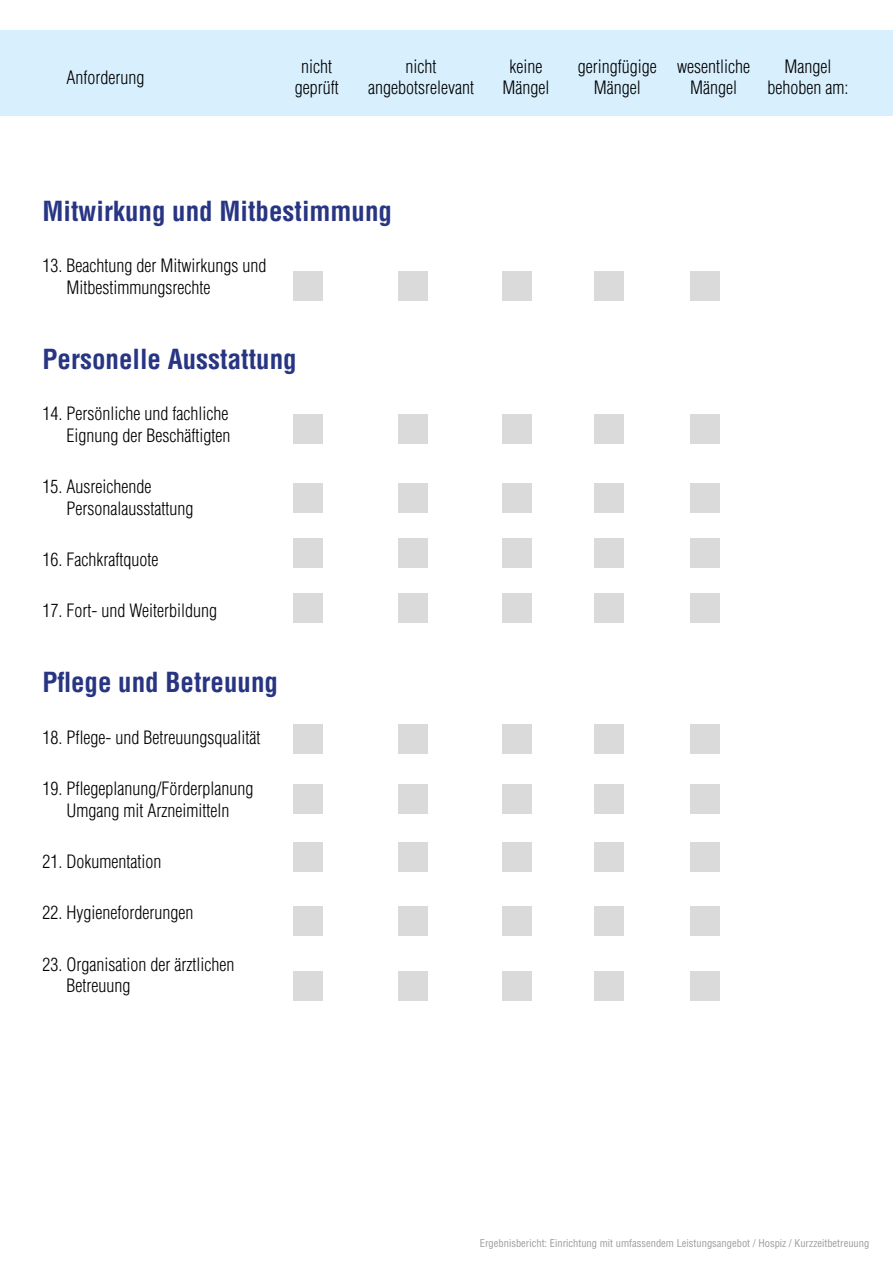
<style>
.page{position:relative;width:893px;height:1263px;background:#fff}
.page>*{position:absolute;margin:0;border:0;box-sizing:border-box;transform-origin:0 0}
.t1{font:700 condensed 27px "Helvetica LT Std";color:#283583}
.t2{font:300 condensed 18px/21.6px "Helvetica LT Std";color:#000;text-align:center}
.t3{font:condensed 10.5px "Helvetica LT Std";color:#9d9d9c}
</style>
<div class="page">
<div style="left:0;top:30px;width:893px;height:86px;background:#d8effd"></div>
<div style="left:293px;top:271px;width:30px;height:30px;background:#dadada"></div>
<div style="left:398px;top:271px;width:29px;height:30px;background:#dadada"></div>
<div style="left:503px;top:271px;width:29px;height:30px;background:#dadada"></div>
<div style="left:594px;top:271px;width:30px;height:30px;background:#dadada"></div>
<div style="left:690px;top:271px;width:30px;height:30px;background:#dadada"></div>
<div style="left:293px;top:414px;width:30px;height:30px;background:#dadada"></div>
<div style="left:398px;top:414px;width:29px;height:30px;background:#dadada"></div>
<div style="left:503px;top:414px;width:29px;height:30px;background:#dadada"></div>
<div style="left:594px;top:414px;width:30px;height:30px;background:#dadada"></div>
<div style="left:690px;top:414px;width:30px;height:30px;background:#dadada"></div>
<div style="left:293px;top:483px;width:30px;height:29px;background:#dadada"></div>
<div style="left:398px;top:483px;width:29px;height:29px;background:#dadada"></div>
<div style="left:503px;top:483px;width:29px;height:29px;background:#dadada"></div>
<div style="left:594px;top:483px;width:30px;height:29px;background:#dadada"></div>
<div style="left:690px;top:483px;width:30px;height:29px;background:#dadada"></div>
<div style="left:293px;top:538px;width:30px;height:30px;background:#dadada"></div>
<div style="left:398px;top:538px;width:29px;height:30px;background:#dadada"></div>
<div style="left:503px;top:538px;width:29px;height:30px;background:#dadada"></div>
<div style="left:594px;top:538px;width:30px;height:30px;background:#dadada"></div>
<div style="left:690px;top:538px;width:30px;height:30px;background:#dadada"></div>
<div style="left:293px;top:593px;width:30px;height:30px;background:#dadada"></div>
<div style="left:398px;top:593px;width:29px;height:30px;background:#dadada"></div>
<div style="left:503px;top:593px;width:29px;height:30px;background:#dadada"></div>
<div style="left:594px;top:593px;width:30px;height:30px;background:#dadada"></div>
<div style="left:690px;top:593px;width:30px;height:30px;background:#dadada"></div>
<div style="left:293px;top:724px;width:30px;height:30px;background:#dadada"></div>
<div style="left:398px;top:724px;width:29px;height:30px;background:#dadada"></div>
<div style="left:503px;top:724px;width:29px;height:30px;background:#dadada"></div>
<div style="left:594px;top:724px;width:30px;height:30px;background:#dadada"></div>
<div style="left:690px;top:724px;width:30px;height:30px;background:#dadada"></div>
<div style="left:293px;top:784px;width:30px;height:30px;background:#dadada"></div>
<div style="left:398px;top:784px;width:29px;height:30px;background:#dadada"></div>
<div style="left:503px;top:784px;width:29px;height:30px;background:#dadada"></div>
<div style="left:594px;top:784px;width:30px;height:30px;background:#dadada"></div>
<div style="left:690px;top:784px;width:30px;height:30px;background:#dadada"></div>
<div style="left:293px;top:842px;width:30px;height:29px;background:#dadada"></div>
<div style="left:398px;top:842px;width:29px;height:29px;background:#dadada"></div>
<div style="left:503px;top:842px;width:29px;height:29px;background:#dadada"></div>
<div style="left:594px;top:842px;width:30px;height:29px;background:#dadada"></div>
<div style="left:690px;top:842px;width:30px;height:29px;background:#dadada"></div>
<div style="left:293px;top:906px;width:30px;height:30px;background:#dadada"></div>
<div style="left:398px;top:906px;width:29px;height:30px;background:#dadada"></div>
<div style="left:503px;top:906px;width:29px;height:30px;background:#dadada"></div>
<div style="left:594px;top:906px;width:30px;height:30px;background:#dadada"></div>
<div style="left:690px;top:906px;width:30px;height:30px;background:#dadada"></div>
<div style="left:293px;top:971px;width:30px;height:29px;background:#dadada"></div>
<div style="left:398px;top:971px;width:29px;height:29px;background:#dadada"></div>
<div style="left:503px;top:971px;width:29px;height:29px;background:#dadada"></div>
<div style="left:594px;top:971px;width:30px;height:29px;background:#dadada"></div>
<div style="left:690px;top:971px;width:30px;height:29px;background:#dadada"></div>
<p class="t2" style="left:578px;top:55px;width:80px">geringfügige<br>Mängel</p>
<p class="t2" style="left:677px;top:55px;width:74px">wesentliche<br>Mängel</p>
<p class="t2" style="left:66px;top:66px;width:79px">Anforderung</p>
<p class="t2" style="left:295px;top:55px;width:45px">nicht geprüft</p>
<p class="t2" style="left:368px;top:55px;width:107px">nicht angebotsrelevant</p>
<p class="t2" style="left:502px;top:55px;width:48px">keine<br>Mängel</p>
<p class="t2" style="left:767px;top:55px;width:82px">Mangel behoben am:</p>
<h1 class="t1" style="left:43px;top:194px;width:351px">Mitwirkung und Mitbestimmung</h1>
<p class="t2" style="left:66px;top:255px;width:201px;text-align:left;text-indent:-24px">13. Beachtung der Mitwirkungs und<br>Mitbestimmungsrechte</p>
<h1 class="t1" style="left:43px;top:342px;width:256px">Personelle Ausstattung</h1>
<p class="t2" style="left:43px;top:402px;width:189px;text-align:right">14. Persönliche und fachliche<br>Eignung der Beschäftigten</p>
<p class="t2" style="left:66px;top:475px;width:128px;text-align:left;text-indent:-24px">15. Ausreichende<br>Personalausstattung</p>
<p class="t2" style="left:43px;top:548px;width:117px">16. Fachkraftquote</p>
<p class="t2" style="left:43px;top:600px;width:176px">17. Fort- und Weiterbildung</p>
<h1 class="t1" style="left:43px;top:665px;width:237px">Pflege und Betreuung</h1>
<p class="t2" style="left:43px;top:726px;width:219px">18. Pflege- und Betreuungsqualität</p>
<p class="t2" style="left:43px;top:777px;width:212px">19. Pflegeplanung/Förderplanung<br>Umgang mit Arzneimitteln</p>
<p class="t2" style="left:43px;top:850px;width:120px">21. Dokumentation</p>
<p class="t2" style="left:43px;top:902px;width:152px">22. Hygieneforderungen</p>
<p class="t2" style="left:66px;top:953px;width:169px;text-align:left;text-indent:-24px">23. Organisation der ärztlichen<br>Betreuung</p>
<p class="t3" style="left:480px;top:1237px;width:391px">Ergebnisbericht: Einrichtung mit umfassendem Leistungsangebot / Hospiz / Kurzzeitbetreuung</p>
</div>
